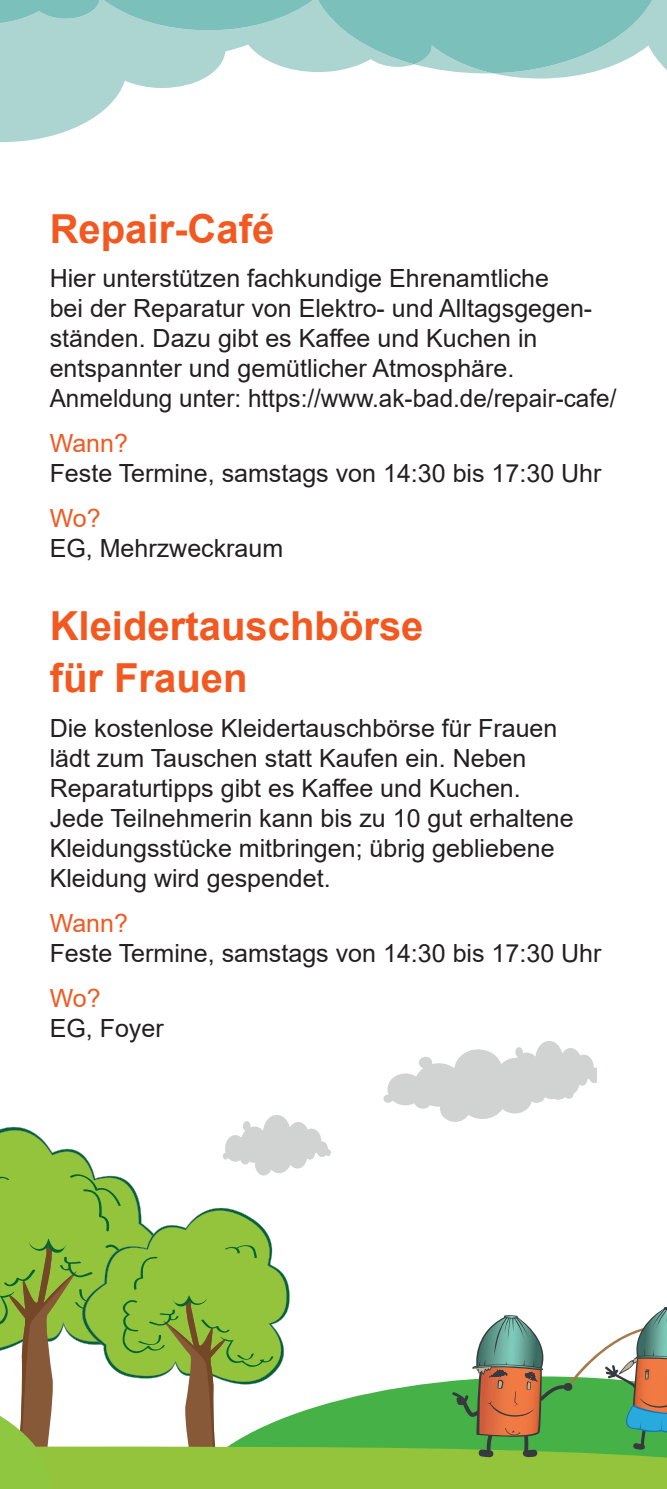
<style>
.page{position:relative;width:667px;height:1489px;background:#fff}
.page>*{position:absolute;margin:0;border:0;box-sizing:border-box;transform-origin:0 0}
.t1{font:700 40px/52.5px "Arial";color:#f15921}
.t2{font:700 40px "Arial";color:#f15921}
.t3{font:25px/30px "Arial";color:#231f20}
.t4{font:25px "Arial";letter-spacing:-.01em;color:#f15921}
</style>
<div class="page">
<svg style="left:0;top:73px;width:212px;height:69px;fill:#acd5d2"></svg>
<svg style="left:474px;top:0;width:192px;height:79px"></svg>
<svg style="left:0;top:0;width:651px;height:73px;background:#99cdc9"></svg>
<svg style="left:341px;top:1381px;width:110px;height:19px;fill:#45b146"></svg>
<svg style="left:330px;top:1400px;width:336px;height:88px;background:#78bd3e"></svg>
<svg style="left:451px;top:1307px;width:215px;height:150px"></svg>
<svg style="left:383px;top:1041px;width:212px;height:80px"></svg>
<svg style="left:0;top:1115px;width:330px;height:373px"></svg>
<h2 class="t2" style="left:50px;top:201px;width:226px">Repair-Café</h2>
<p class="t3" style="left:50px;top:263px;width:568px">Hier unterstützen fachkundige Ehrenamtliche<br>bei der Reparatur von Elektro- und Alltagsgegen&shy;ständen. Dazu gibt es Kaffee und Kuchen in entspannter und gemütlicher Atmosphäre.<br>Anmeldung unter: https://www.ak-bad.de/repair-cafe/</p>
<p class="t4" style="left:50px;top:426px;width:80px">Wann?</p>
<p class="t3" style="left:50px;top:458px;width:553px">Feste Termine, samstags von 14:30 bis 17:30 Uhr</p>
<p class="t4" style="left:50px;top:501px;width:52px">Wo?</p>
<p class="t3" style="left:50px;top:533px;width:235px">EG, Mehrzweckraum</p>
<h2 class="t1" style="left:50px;top:600px;width:375px">Kleidertauschbörse für Frauen</h2>
<p class="t3" style="left:50px;top:712px;width:525px">Die kostenlose Kleidertauschbörse für Frauen lädt zum Tauschen statt Kaufen ein. Neben Reparaturtipps gibt es Kaffee und Kuchen.<br>Jede Teilnehmerin kann bis zu 10 gut erhaltene Kleidungsstücke mitbringen; übrig gebliebene Kleidung wird gespendet.</p>
<p class="t4" style="left:50px;top:905px;width:80px">Wann?</p>
<p class="t3" style="left:50px;top:937px;width:553px">Feste Termine, samstags von 14:30 bis 17:30 Uhr</p>
<p class="t4" style="left:50px;top:980px;width:52px">Wo?</p>
<p class="t3" style="left:50px;top:1012px;width:115px">EG, Foyer</p>
</div>
